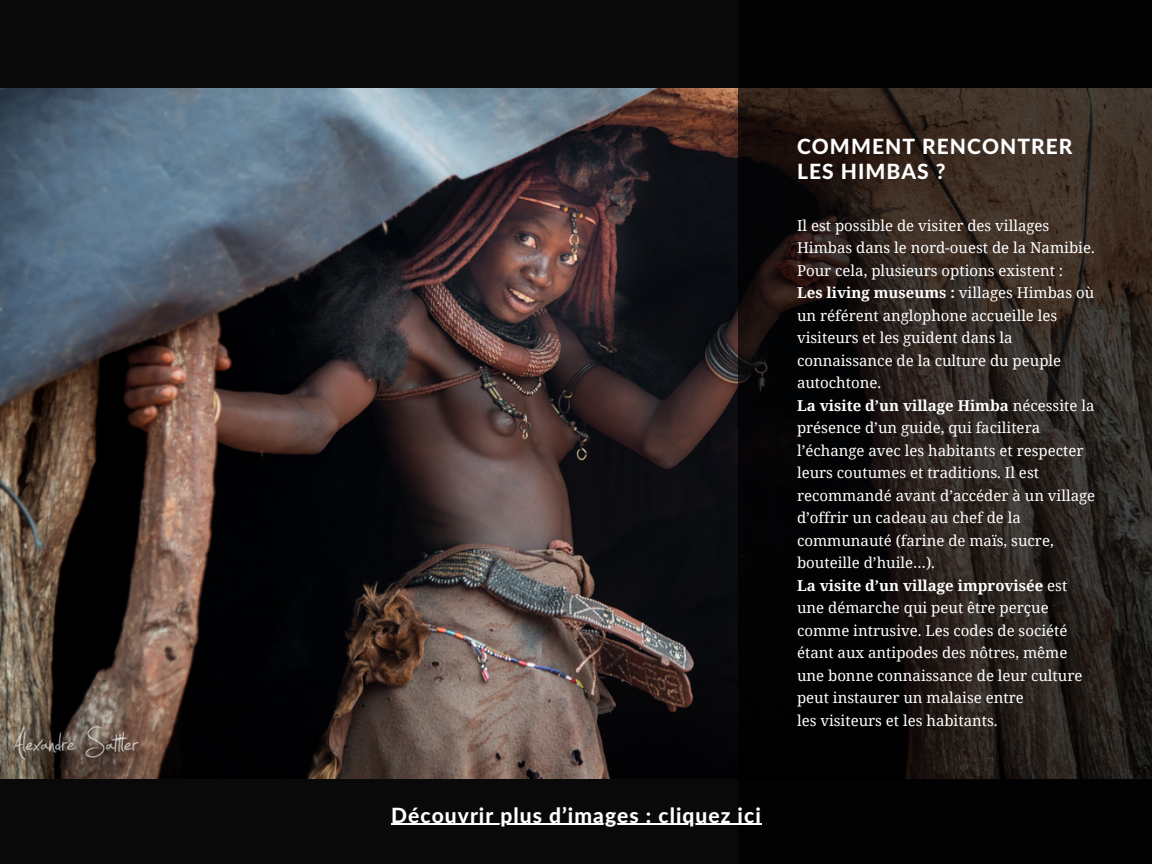
<style>
.page{position:relative;width:1152px;height:864px;background:#090909}
.page>*{position:absolute;margin:0;border:0;box-sizing:border-box;transform-origin:0 0}
.t1{font:800 21px "Lato Latin";letter-spacing:.05em;color:#fff}
.t2{font:15px/22.5px "Noto Serif";color:#fff}
.t3{font:700 15px "Noto Serif";color:#fff}
.s1{font-weight:700}
.s2{font-weight:400}
</style>
<div class="page">
<img style="left:0;top:88px;width:738px;height:690px">
<svg style="left:738px;top:88px;width:414px;height:736px"></svg>
<hr style="left:391px;top:824px;width:371px;height:1px;background:#fff">
<p class="t1" style="left:391px;top:806px;width:371px">Découvrir plus d’images : cliquez ici</p>
<p class="t1" style="left:797px;top:137px;width:277px">COMMENT RENCONTRER</p>
<p class="t1" style="left:797px;top:163px;width:150px">LES HIMBAS ?</p>
<p class="t2" style="left:797px;top:214px;width:299px">Il est possible de visiter des villages<br>Himbas dans le nord-ouest de la Namibie.<br>Pour cela, plusieurs options existent :</p>
<p class="t2" style="left:797px;top:281px;width:299px"><span class="s1">Les living museums :</span> villages Himbas où un référent anglophone accueille les visiteurs et les guident dans la connaissance de la culture du peuple autochtone.</p>
<p class="t2" style="left:797px;top:394px;width:300px"><span class="s1">La visite d’un village Himba</span> nécessite la présence d’un guide, qui facilitera l’échange avec les habitants et respecter leurs coutumes et traditions. Il est recommandé avant d’accéder à un village d’offrir un cadeau au chef de la communauté (farine de maïs, sucre, bouteille d’huile…).</p>
<p class="t3" style="left:797px;top:575px;width:272px">La visite d’un village improvisée <span class="s2">est</span></p>
<p class="t2" style="left:797px;top:596px;width:272px">une démarche qui peut être perçue comme intrusive. Les codes de société étant aux antipodes des nôtres, même</p>
<p class="t2" style="left:797px;top:664px;width:287px">une bonne connaissance de leur culture peut instaurer un malaise entre</p>
<p class="t2" style="left:797px;top:709px;width:202px">les visiteurs et les habitants.</p>
</div>
